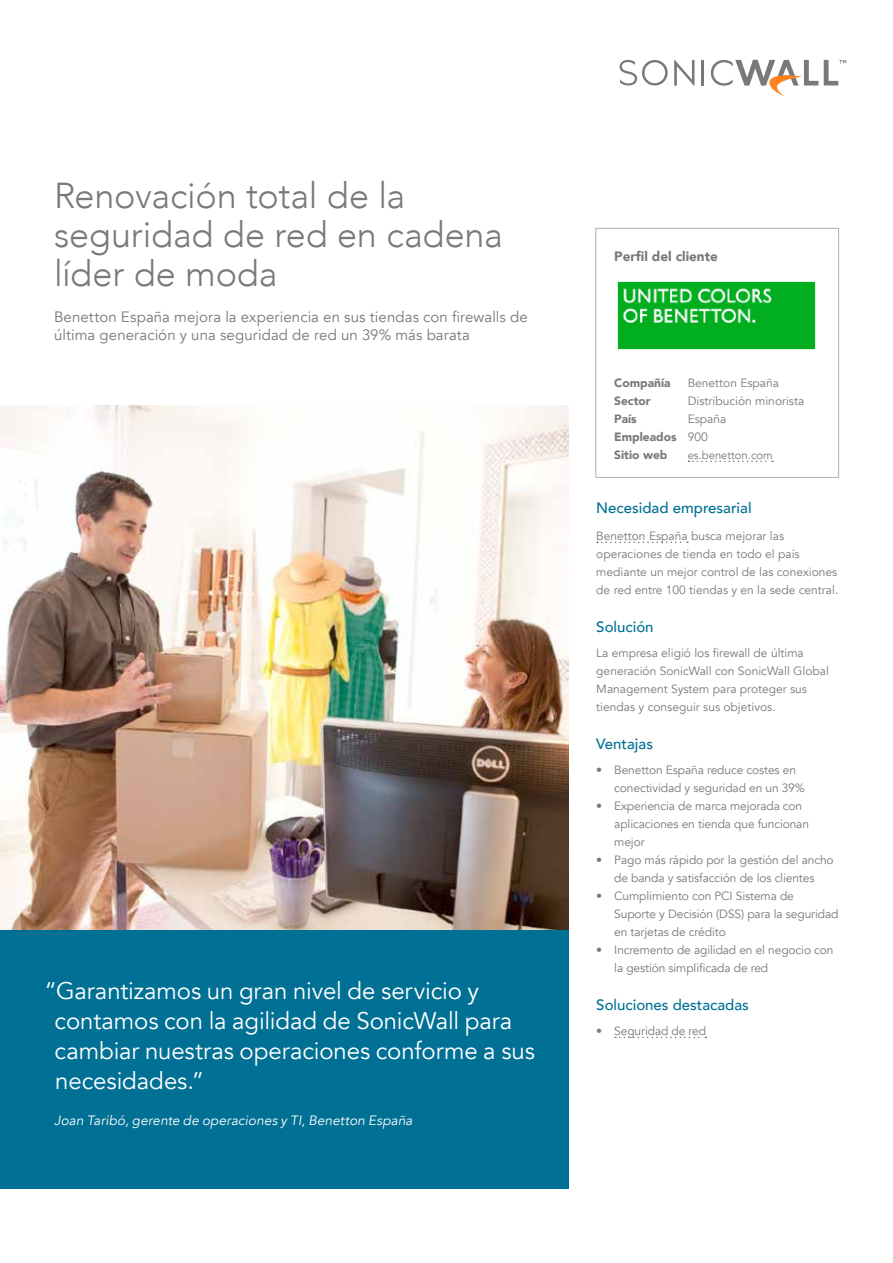
<style>
.page{position:relative;width:893px;height:1263px;background:#fff}
.page>*{position:absolute;margin:0;border:0;box-sizing:border-box;transform-origin:0 0}
.t1{font:300 36px/39px "Avenir";letter-spacing:-.005em;color:#78787d}
.t2{font:24px/30px "Avenir";letter-spacing:-.005em;color:#fff}
.t3{font:15px/18px "Avenir";letter-spacing:.005em;color:#78787d}
.t4{font:500 15px "Avenir";color:#007095}
.t5{font:italic 13.5px "Avenir";letter-spacing:.01em;color:#fff}
.t6{font:900 13.5px "Avenir";color:#78787d}
.t7{font:12px/18px "Avenir";letter-spacing:-.01em;color:#78787d}
.t8{font:900 12px/18px "Avenir";color:#78787d}
.t9{font:11.25px "Avenir";color:#78787d}
.s1{font-weight:400}
</style>
<div class="page">
<svg style="left:674px;top:60px;width:20px;height:26px"></svg>
<hr style="left:701px;top:60px;width:3px;height:26px;background:#78787d">
<svg style="left:620px;top:60px;width:48px;height:26px"></svg>
<svg style="left:711px;top:60px;width:107px;height:36px"></svg>
<svg style="left:824px;top:60px;width:22px;height:25px"></svg>
<svg style="left:597px;top:542px;width:91px;height:1px"></svg>
<svg style="left:615px;top:1037px;width:91px;height:1px"></svg>
<svg style="left:595px;top:228px;width:244px;height:250px"></svg>
<img style="left:0;top:405px;width:568px;height:525px">
<div style="left:0;top:930px;width:568px;height:258px;background:#007095"></div>
<img style="left:615px;top:279px;width:203px;height:75px">
<h1 class="t1" style="left:54px;top:177px;width:450px">Renovación total de la seguridad de red en cadena líder de moda</h1>
<p class="t3" style="left:54px;top:308px;width:475px">Benetton España mejora la experiencia en sus tiendas con firewalls de última generación y una seguridad de red un 39% más barata</p>
<h2 class="t2" style="left:55px;top:976px;width:482px;text-indent:-10px">“Garantizamos un gran nivel de servicio y contamos con la agilidad de SonicWall para cambiar nuestras operaciones conforme a sus necesidades.”</h2>
<p class="t5" style="left:54px;top:1112px;width:360px">Joan Taribó, gerente de operaciones y TI, Benetton España</p>
<p class="t6" style="left:614px;top:245px;width:105px">Perfil del cliente</p>
<p class="t8" style="left:614px;top:374px;width:58px">Compañía</p>
<p class="t7" style="left:688px;top:374px;width:93px">Benetton España</p>
<p class="t8" style="left:614px;top:392px;width:38px">Sector</p>
<p class="t7" style="left:688px;top:392px;width:118px">Distribución minorista</p>
<p class="t8" style="left:614px;top:410px;width:24px">País</p>
<p class="t8" style="left:614px;top:410px;width:114px;text-indent:74px"><span class="s1">España<br></span>Empleados <span class="s1">900<br></span>Sitio web</p>
<p class="t9" style="left:688px;top:448px;width:87px">es.benetton.com</p>
<p class="t4" style="left:596px;top:495px;width:157px">Necesidad empresarial</p>
<p class="t7" style="left:596px;top:527px;width:244px">Benetton España busca mejorar las operaciones de tienda en todo el país mediante un mejor control de las conexiones de red entre 100 tiendas y en la sede central.</p>
<p class="t4" style="left:596px;top:614px;width:59px">Solución</p>
<p class="t7" style="left:596px;top:644px;width:234px">La empresa eligió los firewall de última generación SonicWall con SonicWall Global Management System para proteger sus tiendas y conseguir sus objetivos.</p>
<p class="t4" style="left:596px;top:731px;width:58px">Ventajas</p>
<p class="t7" style="left:614px;top:761px;width:192px;text-indent:-18px">• Benetton España reduce costes en conectividad y seguridad en un 39%</p>
<p class="t7" style="left:614px;top:797px;width:196px;text-indent:-18px">• Experiencia de marca mejorada con aplicaciones en tienda que funcionan mejor</p>
<p class="t7" style="left:596px;top:851px;width:239px;text-align:center">• Pago más rápido por la gestión del ancho de banda y satisfacción de los clientes</p>
<p class="t7" style="left:614px;top:887px;width:226px;text-indent:-18px">• Cumplimiento con PCI Sistema de<br>Suporte y Decisión (DSS) para la seguridad en tarjetas de crédito</p>
<p class="t7" style="left:614px;top:941px;width:221px;text-indent:-18px">• Incremento de agilidad en el negocio con la gestión simplificada de red</p>
<p class="t4" style="left:596px;top:992px;width:154px">Soluciones destacadas</p>
<p class="t7" style="left:596px;top:1022px;width:111px">• Seguridad de red</p>
</div>
